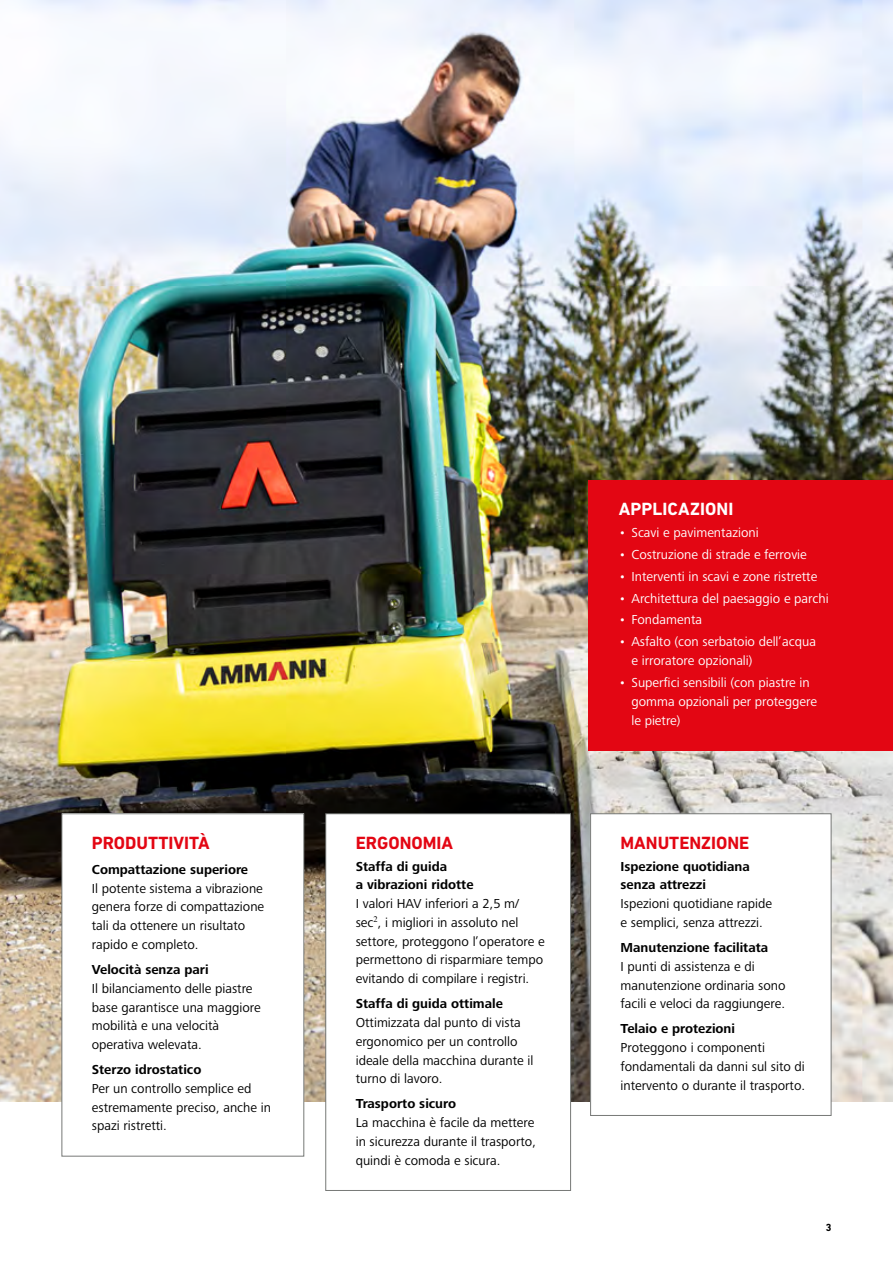
<style>
.page{position:relative;width:893px;height:1263px;background:#fff}
.page>*{position:absolute;margin:0;border:0;box-sizing:border-box;transform-origin:0 0}
.t1{font:700 18px "DIN Next LT Pro";color:#e30613}
.t2{font:700 18px "DIN Next LT Pro";letter-spacing:.005em;color:#fff}
.t3{font:13.5px/18.8px "Frutiger Next LTW1 G";color:#000}
.t4{font:13.5px/18.8px "Frutiger Next LTW1 G";color:#fff}
.t5{font:700 13.5px/18.8px "Frutiger Next LTW1 G";color:#000}
.t6{font:700 10.5px "DIN Next LT Pro";color:#000}
</style>
<div class="page">
<img style="left:0;top:0;width:893px;height:1101px">
<div style="left:62px;top:814px;width:242px;height:342px;background:#fff"></div>
<div style="left:62px;top:813px;width:242px;height:343px;border:1px solid #777977"></div>
<div style="left:326px;top:814px;width:245px;height:376px;background:#fff"></div>
<div style="left:325px;top:813px;width:246px;height:378px;border:1px solid #777977"></div>
<div style="left:591px;top:814px;width:240px;height:301px;background:#fff"></div>
<div style="left:590px;top:813px;width:241px;height:303px;border:1px solid #777977"></div>
<div style="left:589px;top:480px;width:304px;height:270px;background:#e30613"></div>
<h1 class="t1" style="left:92px;top:832px;width:119px">PRODUTTIVITÀ</h1>
<p class="t5" style="left:92px;top:860px;width:158px">Compattazione superiore</p>
<p class="t3" style="left:92px;top:879px;width:174px">Il potente sistema a vibrazione genera forze di compattazione tali da ottenere un risultato rapido e completo.</p>
<p class="t5" style="left:92px;top:960px;width:118px">Velocità senza pari</p>
<p class="t3" style="left:92px;top:979px;width:170px">Il bilanciamento delle piastre base garantisce una maggiore mobilità e una velocità operativa welevata.</p>
<p class="t5" style="left:92px;top:1061px;width:111px">Sterzo idrostatico</p>
<p class="t3" style="left:92px;top:1079px;width:181px">Per un controllo semplice ed estremamente preciso, anche in spazi ristretti.</p>
<h1 class="t1" style="left:356px;top:832px;width:99px">ERGONOMIA</h1>
<p class="t5" style="left:356px;top:857px;width:119px">Staffa di guida<br>a vibrazioni ridotte</p>
<p class="t3" style="left:356px;top:895px;width:190px">I valori HAV inferiori a 2,5 m/ sec<sup>2</sup>, i migliori in assoluto nel settore, proteggono l’operatore e permettono di risparmiare tempo evitando di compilare i registri.</p>
<p class="t5" style="left:356px;top:995px;width:149px">Staffa di guida ottimale</p>
<p class="t3" style="left:356px;top:1014px;width:179px">Ottimizzata dal punto di vista ergonomico per un controllo ideale della macchina durante il turno di lavoro.</p>
<p class="t5" style="left:356px;top:1095px;width:102px">Trasporto sicuro</p>
<p class="t3" style="left:356px;top:1114px;width:182px;text-align:justify">La macchina è facile da mettere in sicurezza durante il trasporto, quindi è comoda e sicura.</p>
<h1 class="t2" style="left:619px;top:498px;width:116px">APPLICAZIONI</h1>
<p class="t4" style="left:619px;top:523px;width:141px">• Scavi e pavimentazioni</p>
<p class="t4" style="left:619px;top:545px;width:190px">• Costruzione di strade e ferrovie</p>
<p class="t4" style="left:619px;top:567px;width:200px">• Interventi in scavi e zone ristrette</p>
<p class="t4" style="left:619px;top:589px;width:212px">• Architettura del paesaggio e parchi</p>
<p class="t4" style="left:619px;top:611px;width:85px">• Fondamenta</p>
<p class="t4" style="left:631px;top:633px;width:186px;text-indent:-13px">• Asfalto (con serbatoio dell’acqua e irroratore opzionali)</p>
<p class="t4" style="left:631px;top:674px;width:187px;text-indent:-13px">• Superfici sensibili (con piastre in gomma opzionali per proteggere le pietre)</p>
<h1 class="t1" style="left:621px;top:832px;width:130px">MANUTENZIONE</h1>
<p class="t5" style="left:621px;top:857px;width:131px">Ispezione quotidiana senza attrezzi</p>
<p class="t3" style="left:621px;top:895px;width:153px">Ispezioni quotidiane rapide e semplici, senza attrezzi.</p>
<p class="t5" style="left:621px;top:939px;width:149px">Manutenzione facilitata</p>
<p class="t3" style="left:621px;top:957px;width:167px">I punti di assistenza e di manutenzione ordinaria sono facili e veloci da raggiungere.</p>
<p class="t5" style="left:621px;top:1020px;width:116px">Telaio e protezioni</p>
<p class="t3" style="left:621px;top:1039px;width:186px">Proteggono i componenti fondamentali da danni sul sito di intervento o durante il trasporto.</p>
<p class="t6" style="left:826px;top:1221px;width:7px">3</p>
</div>
